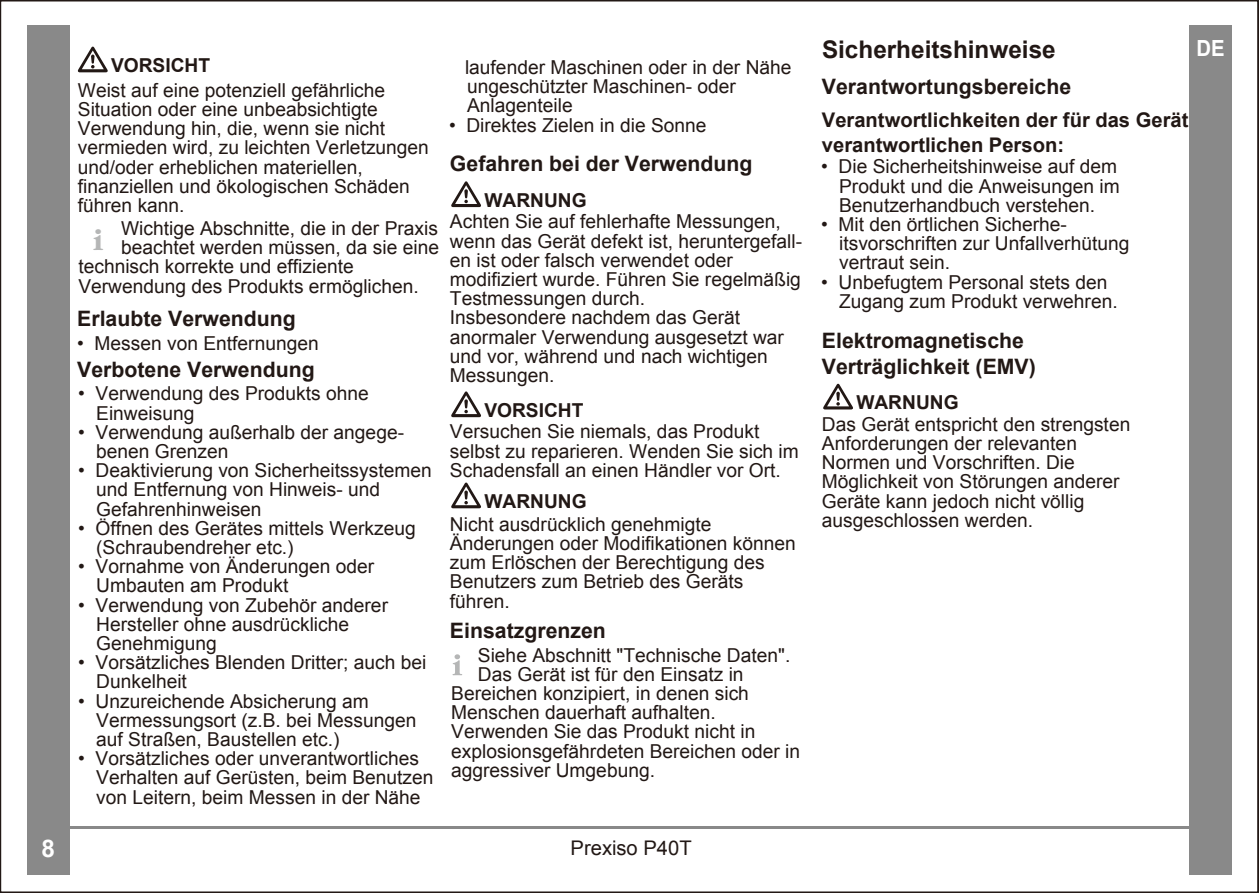
<style>
.page{position:relative;width:1259px;height:893px;background:#fff}
.page>*{position:absolute;margin:0;border:0;box-sizing:border-box;transform-origin:0 0}
.t1{font:700 31.2px "Garamond";color:#b5b6b6}
.t2{font:700 24.3px "Arial";color:#221815}
.t3{font:700 24.3px "Arial";color:#fff}
.t4{font:700 22.2px "Arial";color:#fff;scale:.91 1}
.t5{font:700 21.3px/25.5px "Arial";color:#221815}
.t6{font:700 20.1px/24.3px "Arial";color:#221815}
.t7{font:20.1px "Arial";color:#221815}
.t8{font:19.2px/19.2px "Arial";color:#221815}
.t9{font:700 19.2px "Arial";color:#221815}
</style>
<div class="page">
<div style="left:1189px;top:26px;width:42px;height:849px;background:#898989"></div>
<div style="left:27px;top:26px;width:43px;height:849px;background:#898989"></div>
<svg style="left:78px;top:47px;width:30px;height:25px"></svg>
<svg style="left:451px;top:181px;width:30px;height:26px"></svg>
<svg style="left:451px;top:391px;width:30px;height:26px"></svg>
<svg style="left:451px;top:483px;width:30px;height:25px"></svg>
<svg style="left:452px;top:654px;width:11px;height:22px"></svg>
<hr style="left:28px;top:826px;width:1180px;height:3px;background:#898989">
<svg style="left:823px;top:384px;width:30px;height:25px"></svg>
<p class="t3" style="left:41px;top:832px;width:15px">8</p>
<p class="t9" style="left:111px;top:53px;width:101px">VORSICHT</p>
<p class="t8" style="left:78px;top:81px;width:352px">Weist auf eine potenziell gefährliche Situation oder eine unbeabsichtigte Verwendung hin, die, wenn sie nicht vermieden wird, zu leichten Verletzungen und/oder erheblichen materiellen, finanziellen und ökologischen Schäden führen kann.</p>
<h1 class="t1" style="left:93px;top:223px;width:11px">i</h1>
<p class="t8" style="left:121px;top:219px;width:318px">Wichtige Abschnitte, die in der Praxis</p>
<p class="t8" style="left:121px;top:238px;width:319px">beachtet werden müssen, da sie eine</p>
<p class="t8" style="left:78px;top:257px;width:277px">technisch korrekte und effiziente</p>
<p class="t8" style="left:78px;top:276px;width:342px">Verwendung des Produkts ermöglichen.</p>
<p class="t5" style="left:77px;top:306px;width:220px">Erlaubte Verwendung</p>
<p class="t8" style="left:77px;top:334px;width:243px">• Messen von Entfernungen</p>
<p class="t5" style="left:77px;top:357px;width:239px">Verbotene Verwendung</p>
<p class="t8" style="left:96px;top:384px;width:274px;text-indent:-18px">• Verwendung des Produkts ohne<br>Einweisung</p>
<p class="t8" style="left:96px;top:423px;width:309px;text-indent:-18px">• Verwendung außerhalb der angege&shy;benen Grenzen</p>
<p class="t8" style="left:96px;top:461px;width:337px;text-indent:-18px">• Deaktivierung von Sicherheitssystemen und Entfernung von Hinweis- und<br>Gefahrenhinweisen</p>
<p class="t8" style="left:96px;top:519px;width:321px;text-indent:-18px">• Öffnen des Gerätes mittels Werkzeug (Schraubendreher etc.)</p>
<p class="t8" style="left:96px;top:557px;width:279px;text-indent:-18px">• Vornahme von Änderungen oder<br>Umbauten am Produkt</p>
<p class="t8" style="left:96px;top:595px;width:293px;text-indent:-18px">• Verwendung von Zubehör anderer<br>Hersteller ohne ausdrückliche<br>Genehmigung</p>
<p class="t8" style="left:96px;top:653px;width:332px;text-indent:-18px">• Vorsätzliches Blenden Dritter; auch bei<br>Dunkelheit</p>
<p class="t8" style="left:96px;top:691px;width:322px;text-indent:-18px">• Unzureichende Absicherung am<br>Vermessungsort (z.B. bei Messungen auf Straßen, Baustellen etc.)</p>
<p class="t8" style="left:96px;top:749px;width:339px;text-indent:-18px">• Vorsätzliches oder unverantwortliches<br>Verhalten auf Gerüsten, beim Benutzen von Leitern, beim Messen in der Nähe</p>
<p class="t8" style="left:465px;top:58px;width:328px">laufender Maschinen oder in der Nähe ungeschützter Maschinen- oder<br>Anlagenteile</p>
<p class="t8" style="left:449px;top:115px;width:259px">• Direktes Zielen in die Sonne</p>
<p class="t5" style="left:450px;top:151px;width:304px">Gefahren bei der Verwendung</p>
<p class="t9" style="left:484px;top:188px;width:104px">WARNUNG</p>
<p class="t8" style="left:450px;top:212px;width:354px">Achten Sie auf fehlerhafte Messungen, wenn das Gerät defekt ist, heruntergefall&shy;en ist oder falsch verwendet oder modifiziert wurde. Führen Sie regelmäßig Testmessungen durch.<br>Insbesondere nachdem das Gerät anormaler Verwendung ausgesetzt war und vor, während und nach wichtigen Messungen.</p>
<p class="t9" style="left:484px;top:398px;width:101px">VORSICHT</p>
<p class="t8" style="left:450px;top:422px;width:350px">Versuchen Sie niemals, das Produkt selbst zu reparieren. Wenden Sie sich im<br>Schadensfall an einen Händler vor Ort.</p>
<p class="t9" style="left:484px;top:489px;width:104px">WARNUNG</p>
<p class="t8" style="left:450px;top:515px;width:347px">Nicht ausdrücklich genehmigte<br>Änderungen oder Modifikationen können zum Erlöschen der Berechtigung des<br>Benutzers zum Betrieb des Geräts führen.</p>
<p class="t5" style="left:450px;top:618px;width:157px">Einsatzgrenzen</p>
<p class="t8" style="left:478px;top:645px;width:314px">Siehe Abschnitt "Technische Daten".</p>
<p class="t8" style="left:478px;top:665px;width:267px">Das Gerät ist für den Einsatz in</p>
<p class="t8" style="left:451px;top:684px;width:299px">Bereichen konzipiert, in denen sich</p>
<p class="t8" style="left:451px;top:703px;width:266px">Menschen dauerhaft aufhalten.</p>
<p class="t8" style="left:451px;top:722px;width:306px">Verwenden Sie das Produkt nicht in</p>
<p class="t8" style="left:451px;top:741px;width:350px">explosionsgefährdeten Bereichen oder in</p>
<p class="t8" style="left:451px;top:761px;width:205px">aggressiver Umgebung.</p>
<p class="t7" style="left:570px;top:834px;width:123px">Prexiso P40T</p>
<p class="t2" style="left:822px;top:33px;width:235px">Sicherheitshinweise</p>
<p class="t5" style="left:822px;top:74px;width:251px">Verantwortungsbereiche</p>
<p class="t6" style="left:822px;top:109px;width:368px">Verantwortlichkeiten der für das Gerät verantwortlichen Person:</p>
<p class="t8" style="left:839px;top:157px;width:282px;text-indent:-18px">• Die Sicherheitshinweise auf dem<br>Produkt und die Anweisungen im<br>Benutzerhandbuch verstehen.</p>
<p class="t8" style="left:839px;top:215px;width:292px;text-indent:-18px">• Mit den örtlichen Sicherhe&shy;itsvorschriften zur Unfallverhütung vertraut sein.</p>
<p class="t8" style="left:839px;top:272px;width:280px;text-indent:-18px">• Unbefugtem Personal stets den<br>Zugang zum Produkt verwehren.</p>
<p class="t5" style="left:822px;top:329px;width:215px">Elektromagnetische<br>Verträglichkeit (EMV)</p>
<p class="t9" style="left:856px;top:390px;width:104px">WARNUNG</p>
<p class="t8" style="left:822px;top:415px;width:310px">Das Gerät entspricht den strengsten<br>Anforderungen der relevanten<br>Normen und Vorschriften. Die<br>Möglichkeit von Störungen anderer<br>Geräte kann jedoch nicht völlig ausgeschlossen werden.</p>
<p class="t4" style="left:1196px;top:34px;width:33px">DE</p>
</div>
